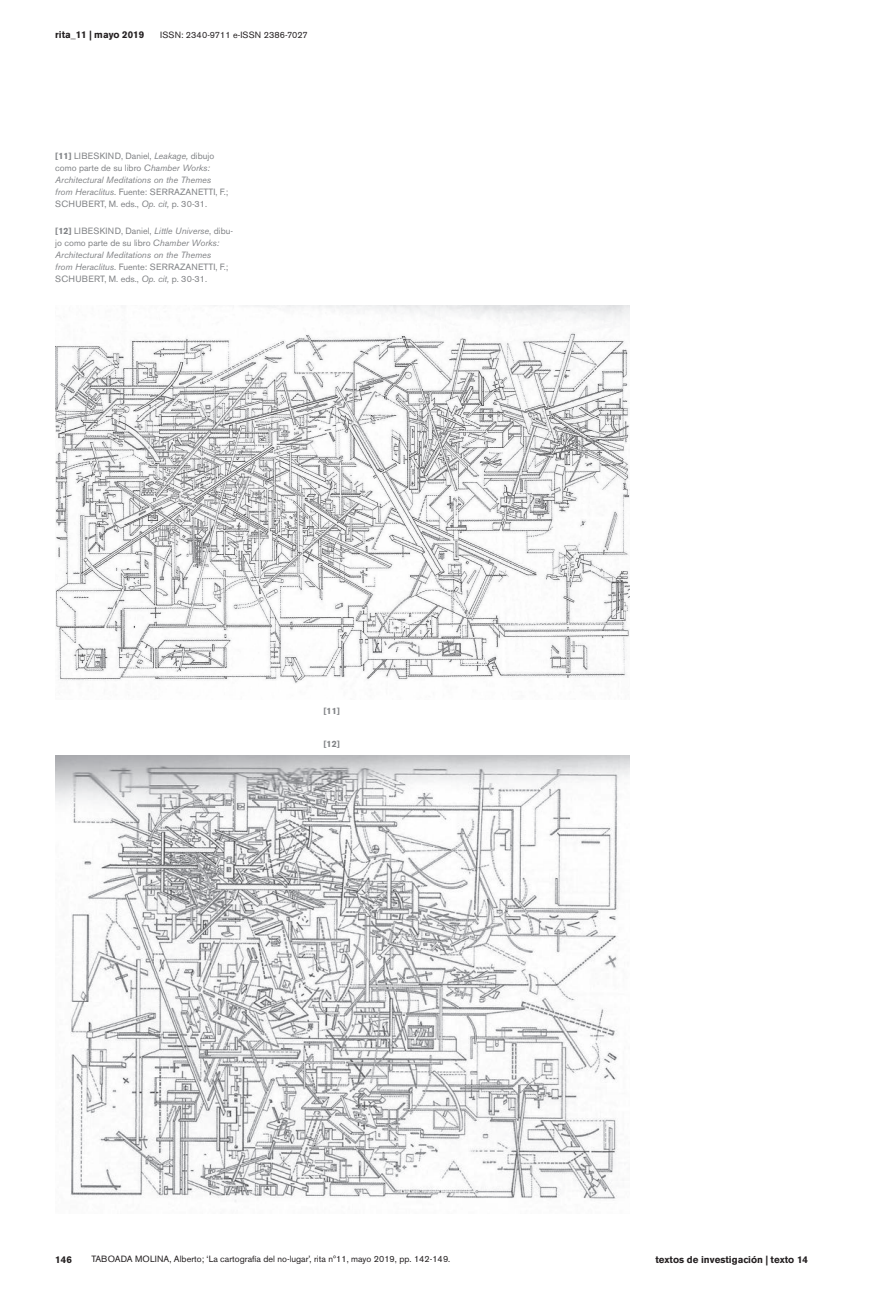
<style>
.page{position:relative;width:876px;height:1302px;background:#fff}
.page>*{position:absolute;margin:0;border:0;box-sizing:border-box;transform-origin:0 0}
.t1{font:700 9.75px "Akzidenz Grotesk BE";color:#231f20}
.t2{font:9px/12px "Akzidenz Grotesk BE";color:#808285}
.t3{font:9px "Akzidenz Grotesk BE";color:#231f20}
.t4{font:9px "Akzidenz Grotesk BE";letter-spacing:.02em;color:#231f20}
.t5{font:700 9px "Akzidenz Grotesk BE";color:#808285}
.s1{font-weight:700}
.s2{font-style:italic}
</style>
<div class="page">
<img style="left:55px;top:755px;width:574px;height:447px">
<img style="left:55px;top:305px;width:574px;height:378px">
<p class="t1" style="left:55px;top:29px;width:90px">rita_11 | mayo 2019</p>
<p class="t4" style="left:160px;top:30px;width:149px">ISSN: 2340-9711 e-ISSN 2386-7027</p>
<p class="t2" style="left:55px;top:149px;width:175px"><span class="s1">[11]</span> LIBESKIND, Daniel, <span class="s2">Leakage,</span> dibujo como parte de su libro <span class="s2">Chamber Works:<br>Architectural Meditations on the Themes from Heraclitus</span>. Fuente: SERRAZANETTI, F.; SCHUBERT, M. eds., <span class="s2">Op. cit,</span> p. 30-31.</p>
<p class="t2" style="left:55px;top:224px;width:179px"><span class="s1">[12]</span> LIBESKIND, Daniel, <span class="s2">Little Universe</span>, dibu&shy;jo como parte de su libro <span class="s2">Chamber Works:<br>Architectural Meditations on the Themes<br>from Heraclitus</span>. Fuente: SERRAZANETTI, F.; SCHUBERT, M. eds., <span class="s2">Op. cit,</span> p. 30-31.</p>
<p class="t5" style="left:323px;top:705px;width:18px">[11]</p>
<p class="t5" style="left:323px;top:738px;width:18px">[12]</p>
<p class="t1" style="left:55px;top:1253px;width:18px">146</p>
<p class="t3" style="left:91px;top:1253px;width:360px">TABOADA MOLINA, Alberto; ‘La cartografía del no-lugar’, rita nº11, mayo 2019, pp. 142-149.</p>
<p class="t1" style="left:655px;top:1253px;width:154px">textos de investigación | texto 14</p>
</div>
